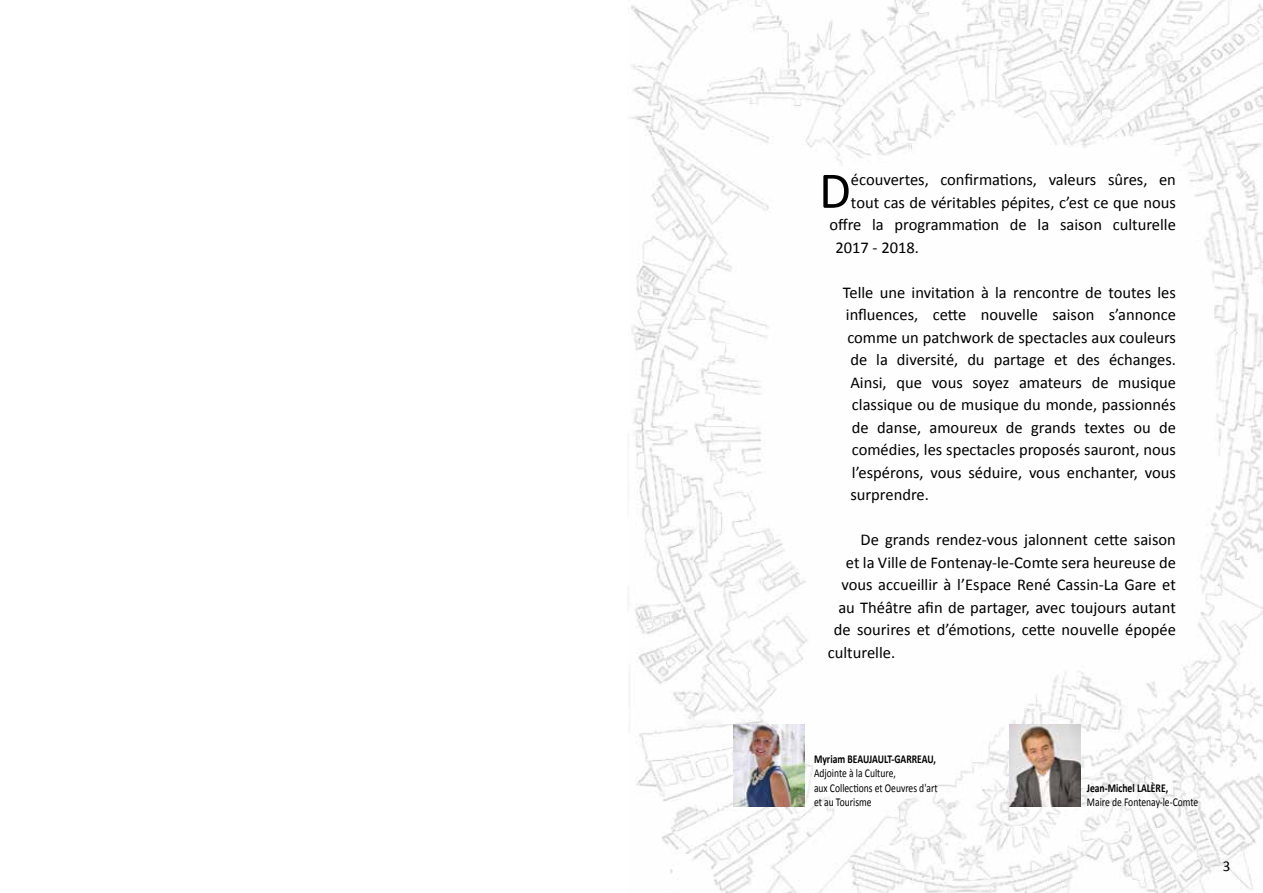
<style>
.page{position:relative;width:1263px;height:893px;background:#fff}
.page>*{position:absolute;margin:0;border:0;box-sizing:border-box;transform-origin:0 0}
.t1{font:51.9px "Calibri";color:#000}
.t2{font:16.5px "Calibri";color:#000}
.t3{font:15px "Calibri";color:#000}
.t4{font:12px/14.4px "Calibri";color:#000;scale:.8 1}
.t5{font:700 12px "Calibri";color:#000;scale:.8 1}
</style>
<div class="page">
<img style="left:629px;top:0;width:634px;height:893px">
<img style="left:1010px;top:725px;width:71px;height:81px">
<img style="left:733px;top:725px;width:71px;height:81px">
<h1 class="t1" style="left:819px;top:158px;width:33px">D</h1>
<p class="t2" style="left:851px;top:170px;width:326px">écouvertes, confirmations, valeurs sûres, en</p>
<p class="t2" style="left:851px;top:192px;width:326px">tout cas de véritables pépites, c’est ce que nous</p>
<p class="t2" style="left:829px;top:215px;width:348px">offre la programmation de la saison culturelle</p>
<p class="t2" style="left:835px;top:237px;width:85px">2017 - 2018.</p>
<p class="t2" style="left:843px;top:282px;width:334px">Telle une invitation à la rencontre de toutes les</p>
<p class="t2" style="left:846px;top:305px;width:331px">influences, cette nouvelle saison s’annonce</p>
<p class="t2" style="left:847px;top:327px;width:330px">comme un patchwork de spectacles aux couleurs</p>
<p class="t2" style="left:850px;top:350px;width:327px">de la diversité, du partage et des échanges.</p>
<p class="t2" style="left:850px;top:372px;width:327px">Ainsi, que vous soyez amateurs de musique</p>
<p class="t2" style="left:852px;top:395px;width:325px">classique ou de musique du monde, passionnés</p>
<p class="t2" style="left:852px;top:417px;width:326px">de danse, amoureux de grands textes ou de</p>
<p class="t2" style="left:852px;top:440px;width:325px">comédies, les spectacles proposés sauront, nous</p>
<p class="t2" style="left:852px;top:462px;width:325px">l’espérons, vous séduire, vous enchanter, vous</p>
<p class="t2" style="left:850px;top:485px;width:80px">surprendre.</p>
<p class="t2" style="left:861px;top:530px;width:317px">De grands rendez-vous jalonnent cette saison</p>
<p class="t2" style="left:846px;top:552px;width:331px">et la Ville de Fontenay-le-Comte sera heureuse de</p>
<p class="t2" style="left:841px;top:575px;width:336px">vous accueillir à l’Espace René Cassin-La Gare et</p>
<p class="t2" style="left:838px;top:597px;width:339px">au Théâtre afin de partager, avec toujours autant</p>
<p class="t2" style="left:834px;top:620px;width:344px">de sourires et d’émotions, cette nouvelle épopée</p>
<p class="t2" style="left:828px;top:642px;width:69px">culturelle.</p>
<p class="t5" style="left:814px;top:752px;width:154px">Myriam BEAUJAULT-GARREAU,</p>
<p class="t4" style="left:814px;top:766px;width:156px">Adjointe à la Culture,<br>aux Collections et Oeuvres d'art et au Tourisme</p>
<p class="t5" style="left:1087px;top:780px;width:103px">Jean-Michel LALÈRE,</p>
<p class="t4" style="left:1087px;top:794px;width:141px">Maire de Fontenay-le-Comte</p>
<p class="t3" style="left:1223px;top:856px;width:13px">3<sub>3</sub></p>
</div>
